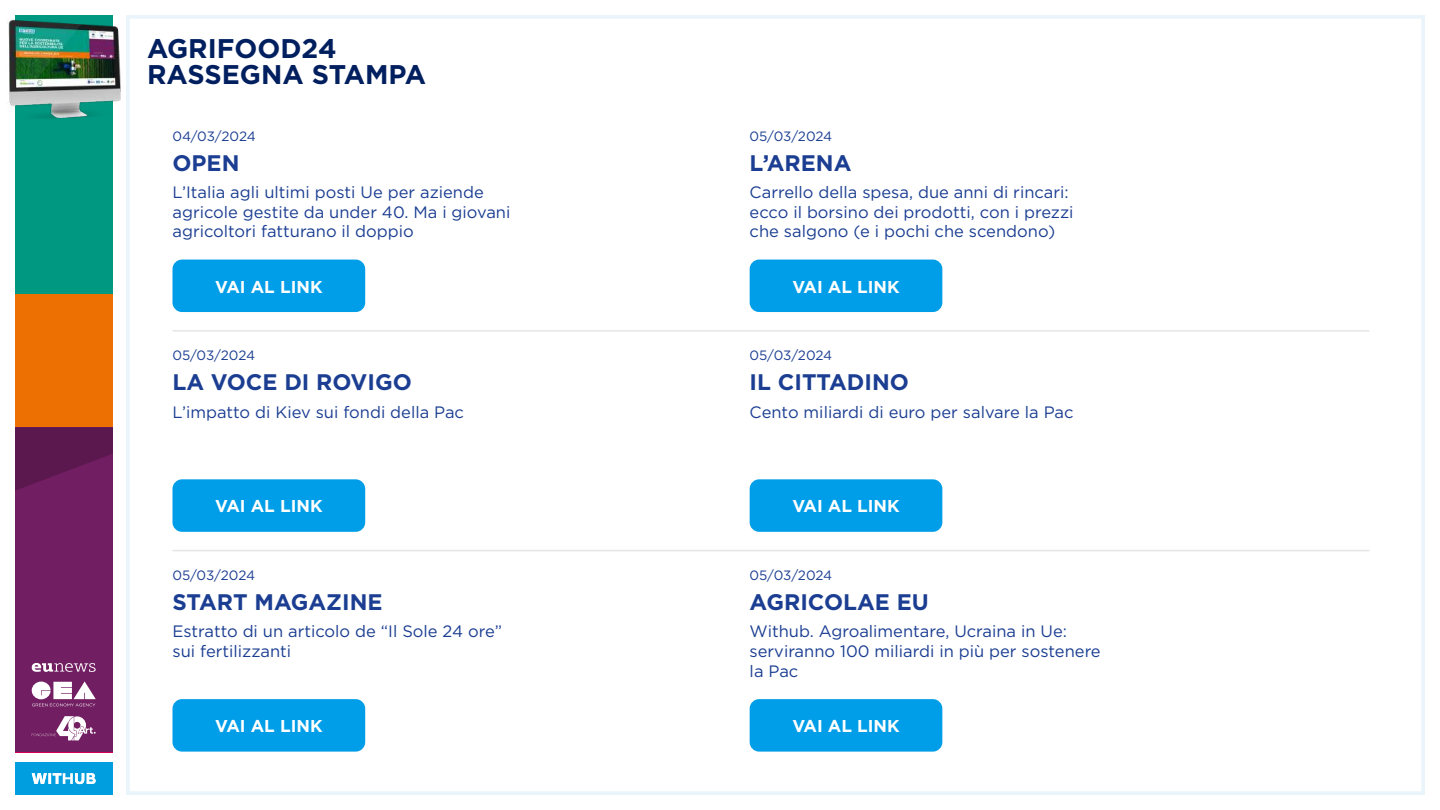
<style>
.page{position:relative;width:1440px;height:810px;background:#fff}
.page>*{position:absolute;margin:0;border:0;box-sizing:border-box;transform-origin:0 0}
.t1{font:700 27px/26.2px "Gotham";color:#001f5f}
.t2{font:700 22.5px "Gotham";color:#1b3e92}
.t3{font:700 17.17px "Gotham";color:#fff}
.t4{font:16.5px/19.8px "Gotham";color:#1b3e92}
.t5{font:13.5px "Gotham";letter-spacing:-.01em;color:#1b3e92}
</style>
<div class="page">
<div style="left:15px;top:15px;width:97px;height:279px;background:#009881"></div>
<div style="left:15px;top:294px;width:97px;height:133px;background:#ed7102"></div>
<div style="left:15px;top:427px;width:97px;height:325px;background:#721e62"></div>
<svg style="left:15px;top:427px;width:97px;height:64px"></svg>
<div style="left:15px;top:762px;width:97px;height:33px;background:#009edf"></div>
<svg style="left:32px;top:681px;width:64px;height:25px"></svg>
<svg style="left:32px;top:663px;width:64px;height:9px"></svg>
<svg style="left:32px;top:716px;width:64px;height:24px"></svg>
<svg style="left:32px;top:773px;width:64px;height:11px"></svg>
<img style="left:7px;top:15px;width:150px;height:123px">
<hr style="left:172px;top:330px;width:1198px;height:2px;background:#e5e5e5">
<hr style="left:172px;top:550px;width:1198px;height:1px;background:#e5e5e5">
<div style="left:172px;top:260px;width:193px;height:52px;background:#009ee8;border-radius:10px"></div>
<div style="left:750px;top:260px;width:192px;height:52px;background:#009ee8;border-radius:10px"></div>
<div style="left:172px;top:479px;width:193px;height:53px;background:#009ee8;border-radius:10px"></div>
<div style="left:750px;top:479px;width:192px;height:53px;background:#009ee8;border-radius:10px"></div>
<div style="left:172px;top:699px;width:193px;height:53px;background:#009ee8;border-radius:10px"></div>
<div style="left:750px;top:699px;width:192px;height:53px;background:#009ee8;border-radius:10px"></div>
<h1 class="t1" style="left:147px;top:35px;width:281px">AGRIFOOD24<br>RASSEGNA STAMPA</h1>
<p class="t5" style="left:172px;top:127px;width:85px">04/03/2024</p>
<h2 class="t2" style="left:172px;top:148px;width:69px">OPEN</h2>
<p class="t4" style="left:172px;top:182px;width:339px">L’Italia agli ultimi posti Ue per aziende agricole gestite da under 40. Ma i giovani agricoltori fatturano il doppio</p>
<p class="t3" style="left:215px;top:275px;width:109px">VAI AL LINK</p>
<p class="t5" style="left:172px;top:347px;width:84px">05/03/2024</p>
<h2 class="t2" style="left:172px;top:367px;width:241px">LA VOCE DI ROVIGO</h2>
<p class="t4" style="left:172px;top:402px;width:293px">L’impatto di Kiev sui fondi della Pac</p>
<p class="t3" style="left:215px;top:495px;width:109px">VAI AL LINK</p>
<p class="t5" style="left:172px;top:567px;width:84px">05/03/2024</p>
<h2 class="t2" style="left:172px;top:587px;width:212px">START MAGAZINE</h2>
<p class="t4" style="left:172px;top:621px;width:331px">Estratto di un articolo de “Il Sole 24 ore” sui fertilizzanti</p>
<p class="t3" style="left:215px;top:715px;width:109px">VAI AL LINK</p>
<p class="t5" style="left:750px;top:127px;width:84px">05/03/2024</p>
<h2 class="t2" style="left:750px;top:148px;width:103px">L’ARENA</h2>
<p class="t4" style="left:750px;top:182px;width:325px">Carrello della spesa, due anni di rincari: ecco il borsino dei prodotti, con i prezzi che salgono (e i pochi che scendono)</p>
<p class="t3" style="left:792px;top:275px;width:109px">VAI AL LINK</p>
<p class="t5" style="left:750px;top:347px;width:84px">05/03/2024</p>
<h2 class="t2" style="left:750px;top:367px;width:161px">IL CITTADINO</h2>
<p class="t4" style="left:750px;top:402px;width:325px">Cento miliardi di euro per salvare la Pac</p>
<p class="t3" style="left:792px;top:495px;width:109px">VAI AL LINK</p>
<p class="t5" style="left:750px;top:567px;width:84px">05/03/2024</p>
<h2 class="t2" style="left:750px;top:587px;width:181px">AGRICOLAE EU</h2>
<p class="t4" style="left:750px;top:621px;width:353px">Withub. Agroalimentare, Ucraina in Ue: serviranno 100 miliardi in più per sostenere la Pac</p>
<p class="t3" style="left:792px;top:715px;width:109px">VAI AL LINK</p>
</div>
